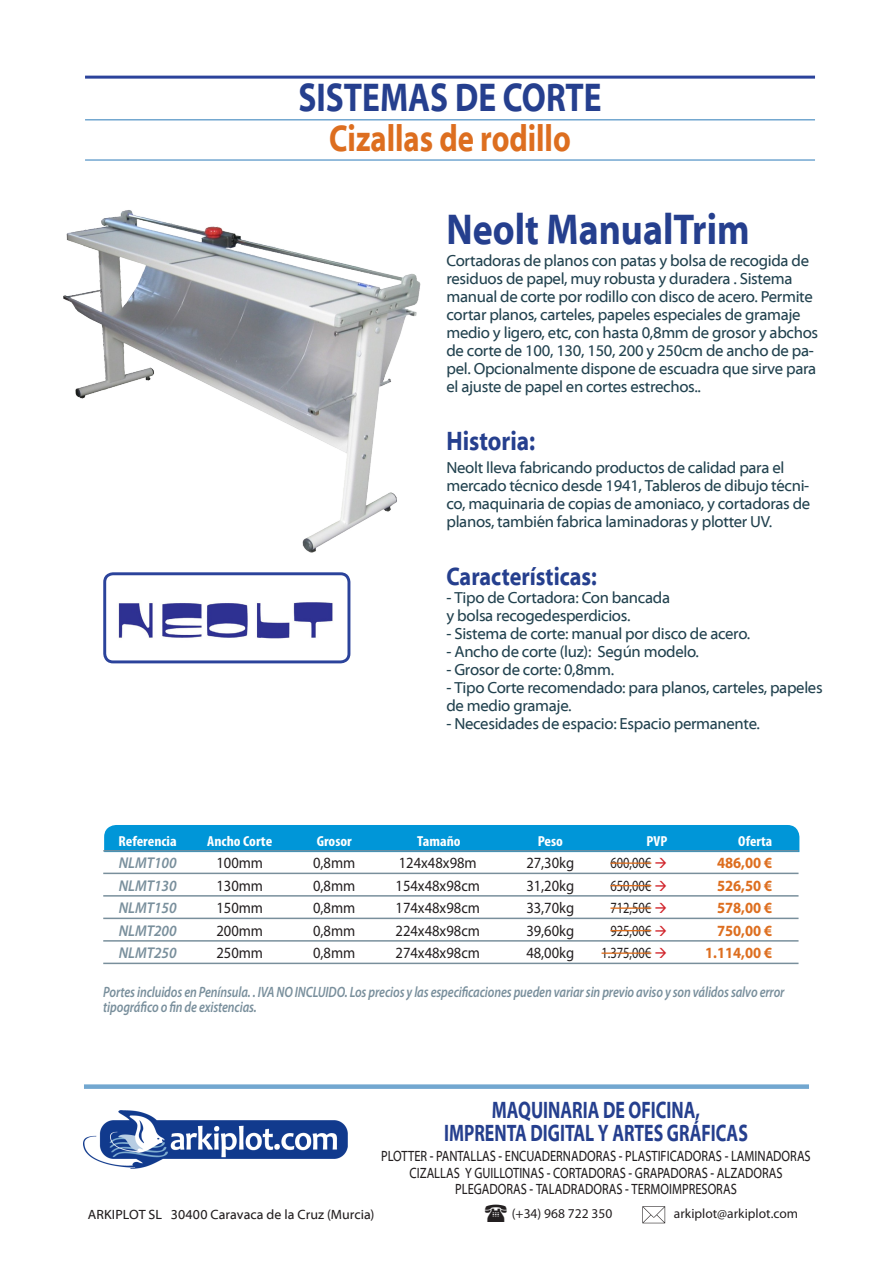
<style>
.page{position:relative;width:893px;height:1263px;background:#fff}
.page>*{position:absolute;margin:0;border:0;box-sizing:border-box;transform-origin:0 0}
.tituloproducto{font:700 43.5px "Myriad Web Pro";color:#253f8e;scale:.85 1}
.tituloSección{font:700 40.5px "Myriad Web Pro";color:#253f8e;scale:.8 1}
.subtituloSección_-_C{font:700 37.5px "Myriad Web Pro";color:#dd6e1f;scale:.8 1}
.subtituloproducto{font:700 27px "Myriad Web Pro";color:#253f8e;scale:.85 1}
.Párrafo{font:700 25.5px "Myriad Web Pro";color:#253f8e;scale:.85 1}
.t1{font:700 24px/22.5px "Myriad Web Pro";color:#253f8e;text-align:center;scale:.72 1}
.Párrafo-2{font:16.2px/18px "Myriad Web Pro";letter-spacing:-.02em;color:#22424f}
.cabezatabla{font:15.6px "Myriad Pro";color:#231f20;scale:.93 1}
.cabezatabla-2{font:15.6px "Myriad Pro";color:#231f20;scale:.8 1}
.cabezatabla-3{font:700 15.6px "Myriad Pro";color:#dd6e1f;scale:.93 1}
.cabezatabla-4{font:italic 600 15.6px "Myriad Pro";color:#798f9c;scale:.93 1}
.t2{font:15px/16.5px "Myriad Web Pro";color:#231f20;text-align:center;scale:.8 1}
.lista_-_Copia{font:italic 600 15px/15px "Myriad Pro";letter-spacing:-.01em;color:#798f9c;scale:.82 1}
.cabezatabla-5{font:700 condensed 14.55px "Myriad Pro";color:#fff;scale:1.08 1}
.cabezatabla-6{font:700 condensed 14.55px "Myriad Pro";color:#fff;scale:1.05 1}
.t3{font:13.5px "Myriad Web Pro";letter-spacing:.005em;color:#231f20}
.t4{font:13.5px "Myriad Pro";color:#231f20}
.s1{color:#d1232a}
</style>
<div class="page">
<img style="left:84px;top:1110px;width:264px;height:58px">
<div style="left:84px;top:1084px;width:725px;height:5px;background:#72a7d0"></div>
<svg style="left:642px;top:1206px;width:23px;height:17px"></svg>
<hr style="left:85px;top:76px;width:730px;height:3px;background:#2b439b">
<hr style="left:85px;top:119px;width:730px;height:2px;background:#72a7d0">
<hr style="left:85px;top:159px;width:730px;height:2px;background:#72a7d0">
<div style="left:104px;top:825px;width:695px;height:27px;background:#0096d8"></div>
<hr style="left:103px;top:850px;width:695px;height:2px;background:#798f9c">
<hr style="left:103px;top:873px;width:695px;height:1px;background:#798f9c">
<hr style="left:103px;top:895px;width:695px;height:2px;background:#798f9c">
<hr style="left:103px;top:918px;width:695px;height:1px;background:#798f9c">
<hr style="left:103px;top:940px;width:695px;height:2px;background:#798f9c">
<hr style="left:103px;top:963px;width:695px;height:1px;background:#798f9c">
<hr style="left:610px;top:862px;width:41px;height:2px;background:#dd6e1f">
<hr style="left:610px;top:885px;width:41px;height:1px;background:#dd6e1f">
<hr style="left:610px;top:907px;width:41px;height:2px;background:#dd6e1f">
<hr style="left:610px;top:930px;width:41px;height:1px;background:#dd6e1f">
<hr style="left:601px;top:952px;width:50px;height:2px;background:#dd6e1f">
<img style="left:118px;top:602px;width:215px;height:37px">
<div style="left:103px;top:572px;width:247px;height:91px;border:3px solid #2b439b;border-radius:8px"></div>
<img style="left:63px;top:210px;width:358px;height:387px">
<p class="tituloSección" style="left:298px;top:75px;width:380px">SISTEMAS DE CORTE</p>
<p class="subtituloSección_-_C" style="left:329px;top:118px;width:303px">Cizallas de rodillo</p>
<p class="tituloproducto" style="left:446px;top:205px;width:358px">Neolt ManualTrim</p>
<p class="Párrafo-2" style="left:446px;top:252px;width:373px">Cortadoras de planos con patas y bolsa de recogida de residuos de papel, muy robusta y duradera . Sistema manual de corte por rodillo con disco de acero. Permite cortar planos, carteles, papeles especiales de gramaje medio y ligero, etc, con hasta 0,8mm de grosor y abchos de corte de 100, 130, 150, 200 y 250cm de ancho de pa&shy;pel. Opcionalmente dispone de escuadra que sirve para el ajuste de papel en cortes estrechos..</p>
<p class="subtituloproducto" style="left:446px;top:426px;width:106px">Historia:</p>
<p class="Párrafo-2" style="left:446px;top:458px;width:365px">Neolt lleva fabricando productos de calidad para el mercado técnico desde 1941, Tableros de dibujo técni&shy;co, maquinaria de copias de amoniaco, y cortadoras de planos, también fabrica laminadoras y plotter UV.</p>
<p class="Párrafo" style="left:446px;top:563px;width:179px">Características:</p>
<p class="Párrafo-2" style="left:446px;top:589px;width:225px">- Tipo de Cortadora: Con bancada y bolsa recogedesperdicios.</p>
<p class="Párrafo-2" style="left:446px;top:625px;width:305px">- Sistema de corte: manual por disco de acero.</p>
<p class="Párrafo-2" style="left:446px;top:643px;width:254px">- Ancho de corte (luz): Según modelo.</p>
<p class="Párrafo-2" style="left:446px;top:661px;width:169px">- Grosor de corte: 0,8mm.</p>
<p class="Párrafo-2" style="left:446px;top:679px;width:378px">- Tipo Corte recomendado: para planos, carteles, papeles de medio gramaje.</p>
<p class="Párrafo-2" style="left:446px;top:715px;width:315px">- Necesidades de espacio: Espacio permanente.</p>
<p class="cabezatabla-5" style="left:118px;top:832px;width:55px">Referencia</p>
<p class="cabezatabla-5" style="left:207px;top:832px;width:62px">Ancho Corte</p>
<p class="cabezatabla-5" style="left:317px;top:832px;width:34px">Grosor</p>
<p class="cabezatabla-5" style="left:417px;top:832px;width:42px">Tamaño</p>
<p class="cabezatabla-5" style="left:538px;top:832px;width:25px">Peso</p>
<p class="cabezatabla-6" style="left:647px;top:832px;width:21px">PVP</p>
<p class="cabezatabla-6" style="left:738px;top:832px;width:34px">Oferta</p>
<p class="cabezatabla-4" style="left:119px;top:853px;width:64px">NLMT100</p>
<p class="cabezatabla" style="left:216px;top:853px;width:52px">100mm</p>
<p class="cabezatabla" style="left:313px;top:853px;width:47px">0,8mm</p>
<p class="cabezatabla" style="left:399px;top:853px;width:85px">124x48x98m</p>
<p class="cabezatabla" style="left:526px;top:853px;width:53px">27,30kg</p>
<p class="cabezatabla-2" style="left:610px;top:853px;width:72px">600,00€ <span class="s1">→</span></p>
<p class="cabezatabla-3" style="left:717px;top:853px;width:61px">486,00 €</p>
<p class="cabezatabla-4" style="left:119px;top:876px;width:64px">NLMT130</p>
<p class="cabezatabla" style="left:216px;top:876px;width:52px">130mm</p>
<p class="cabezatabla" style="left:313px;top:876px;width:47px">0,8mm</p>
<p class="cabezatabla" style="left:395px;top:876px;width:92px">154x48x98cm</p>
<p class="cabezatabla" style="left:526px;top:876px;width:53px">31,20kg</p>
<p class="cabezatabla-2" style="left:610px;top:876px;width:72px">650,00€ <span class="s1">→</span></p>
<p class="cabezatabla-3" style="left:717px;top:875px;width:61px">526,50 €</p>
<p class="cabezatabla-4" style="left:119px;top:898px;width:64px">NLMT150</p>
<p class="cabezatabla" style="left:216px;top:898px;width:52px">150mm</p>
<p class="cabezatabla" style="left:313px;top:898px;width:47px">0,8mm</p>
<p class="cabezatabla" style="left:395px;top:898px;width:92px">174x48x98cm</p>
<p class="cabezatabla" style="left:526px;top:898px;width:53px">33,70kg</p>
<p class="cabezatabla-2" style="left:610px;top:898px;width:72px">712,50€ <span class="s1">→</span></p>
<p class="cabezatabla-3" style="left:717px;top:898px;width:61px">578,00 €</p>
<p class="cabezatabla-4" style="left:119px;top:921px;width:64px">NLMT200</p>
<p class="cabezatabla" style="left:216px;top:921px;width:52px">200mm</p>
<p class="cabezatabla" style="left:313px;top:921px;width:47px">0,8mm</p>
<p class="cabezatabla" style="left:395px;top:921px;width:92px">224x48x98cm</p>
<p class="cabezatabla" style="left:526px;top:921px;width:53px">39,60kg</p>
<p class="cabezatabla-2" style="left:610px;top:921px;width:72px">925,00€ <span class="s1">→</span></p>
<p class="cabezatabla-3" style="left:717px;top:920px;width:61px">750,00 €</p>
<p class="cabezatabla-4" style="left:119px;top:943px;width:64px">NLMT250</p>
<p class="cabezatabla" style="left:216px;top:943px;width:52px">250mm</p>
<p class="cabezatabla" style="left:313px;top:943px;width:47px">0,8mm</p>
<p class="cabezatabla" style="left:395px;top:943px;width:92px">274x48x98cm</p>
<p class="cabezatabla" style="left:526px;top:943px;width:53px">48,00kg</p>
<p class="cabezatabla-2" style="left:601px;top:943px;width:84px">1.375,00€ <span class="s1">→</span></p>
<p class="cabezatabla-3" style="left:705px;top:943px;width:74px">1.114,00 €</p>
<p class="lista_-_Copia" style="left:103px;top:984px;width:832px">Portes incluidos en Península. . IVA NO INCLUIDO. Los precios y las especificaciones pueden variar sin previo aviso y son válidos salvo error tipográfico o fin de existencias.</p>
<h3 class="t1" style="left:444px;top:1099px;width:424px">MAQUINARIA DE OFICINA,<br>IMPRENTA DIGITAL Y ARTES GRÁFICAS</h3>
<p class="t2" style="left:381px;top:1148px;width:538px">PLOTTER - PANTALLAS - ENCUADERNADORAS - PLASTIFICADORAS - LAMINADORAS<br>CIZALLAS Y GUILLOTINAS - CORTADORAS - GRAPADORAS - ALZADORAS<br>PLEGADORAS - TALADRADORAS - TERMOIMPRESORAS</p>
<p class="t3" style="left:88px;top:1207px;width:288px">ARKIPLOT SL 30400 Caravaca de la Cruz (Murcia)</p>
<p class="t4" style="left:512px;top:1205px;width:102px">(+34) 968 722 350</p>
<p class="t4" style="left:674px;top:1205px;width:126px">arkiplot@arkiplot.com</p>
</div>
